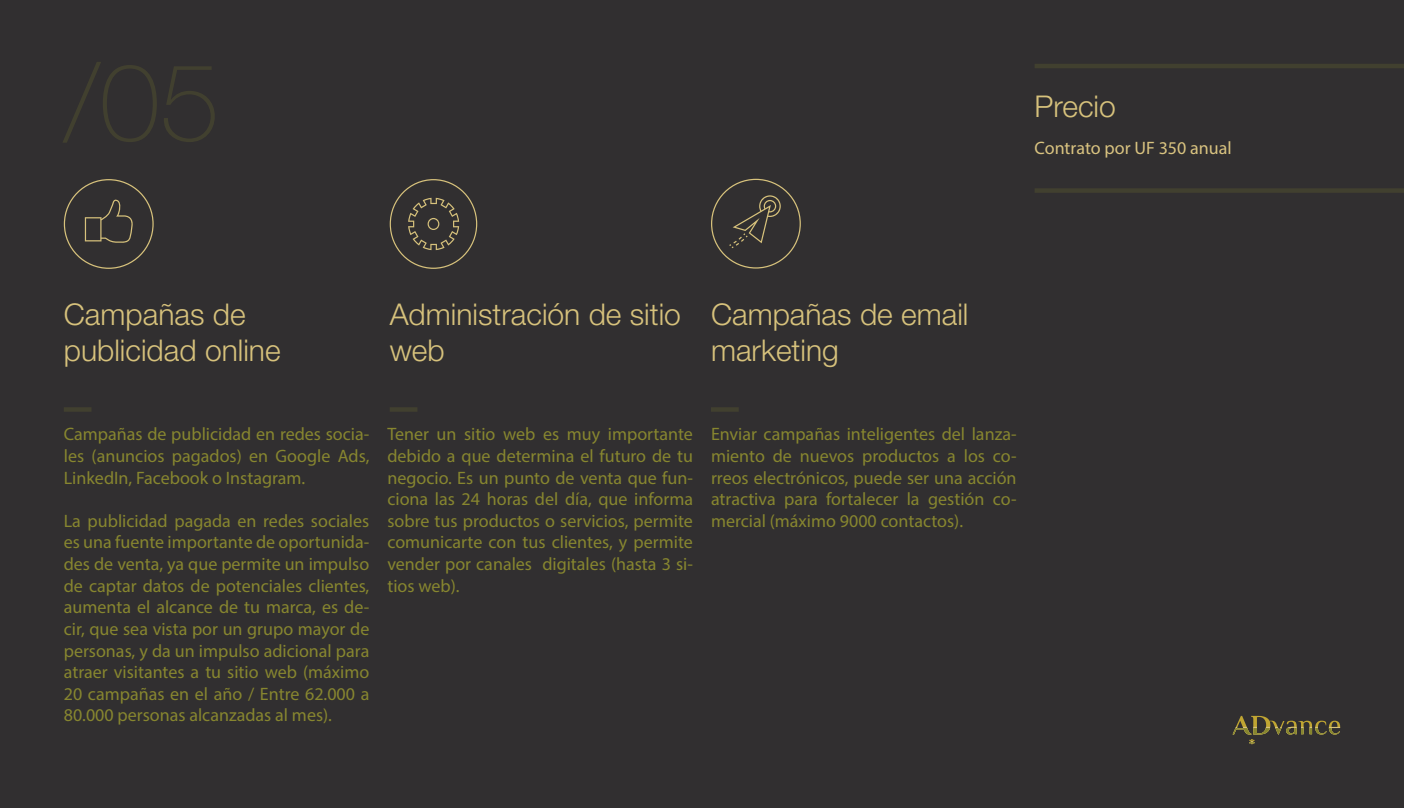
<style>
.page{position:relative;width:1404px;height:808px;background:#fff}
.page>*{position:absolute;margin:0;border:0;box-sizing:border-box;transform-origin:0 0}
.t1{font:300 30px/36px "Helvetica Neue LT Std";color:#d7c27c}
.t2{font:18px/21.6px "Myriad Pro";color:#87862f;text-align:justify}
.t3{font:18px "Myriad Pro";color:#d9c380}
</style>
<div class="page">
<div style="left:0;top:0;width:1403px;height:808px;background:#312f30"></div>
<svg style="left:1236px;top:716px;width:103px;height:28px"></svg>
<svg style="left:1235px;top:727px;width:16px;height:1px"></svg>
<svg style="left:1232px;top:728px;width:19px;height:7px"></svg>
<div style="left:711px;top:407px;width:27px;height:5px;background:#41402f"></div>
<div style="left:389px;top:407px;width:28px;height:5px;background:#41402f"></div>
<div style="left:64px;top:407px;width:27px;height:5px;background:#41402f"></div>
<svg style="left:389px;top:179px;width:88px;height:90px"></svg>
<svg style="left:711px;top:179px;width:89px;height:90px"></svg>
<hr style="left:1034px;top:64px;width:369px;height:4px;background:#41402f">
<div style="left:1034px;top:188px;width:369px;height:5px;background:#41402f"></div>
<svg style="left:64px;top:179px;width:90px;height:90px"></svg>
<p class="t1" style="left:1034px;top:87px;width:83px">Precio</p>
<p class="t3" style="left:1034px;top:137px;width:199px">Contrato por UF 350 anual</p>
<p class="t1" style="left:64px;top:296px;width:218px">Campañas de publicidad online</p>
<p class="t1" style="left:389px;top:296px;width:293px">Administración de sitio web</p>
<p class="t1" style="left:711px;top:296px;width:259px">Campañas de email marketing</p>
<p class="t2" style="left:64px;top:423px;width:307px">Campañas de publicidad en redes socia&shy;les (anuncios pagados) en Google Ads, LinkedIn, Facebook o Instagram.</p>
<p class="t2" style="left:64px;top:510px;width:307px">La publicidad pagada en redes sociales es una fuente importante de oportunida&shy;des de venta, ya que permite un impulso de captar datos de potenciales clientes, aumenta el alcance de tu marca, es de&shy;cir, que sea vista por un grupo mayor de personas, y da un impulso adicional para atraer visitantes a tu sitio web (máximo 20 campañas en el año / Entre 62.000 a 80.000 personas alcanzadas al mes).</p>
<p class="t2" style="left:387px;top:423px;width:307px">Tener un sitio web es muy importante debido a que determina el futuro de tu negocio. Es un punto de venta que fun&shy;ciona las 24 horas del día, que informa sobre tus productos o servicios, permite comunicarte con tus clientes, y permite vender por canales digitales (hasta 3 si&shy;tios web).</p>
<p class="t2" style="left:711px;top:423px;width:307px">Enviar campañas inteligentes del lanza&shy;miento de nuevos productos a los co&shy;rreos electrónicos, puede ser una acción atractiva para fortalecer la gestión co&shy;mercial (máximo 9000 contactos).</p>
</div>
